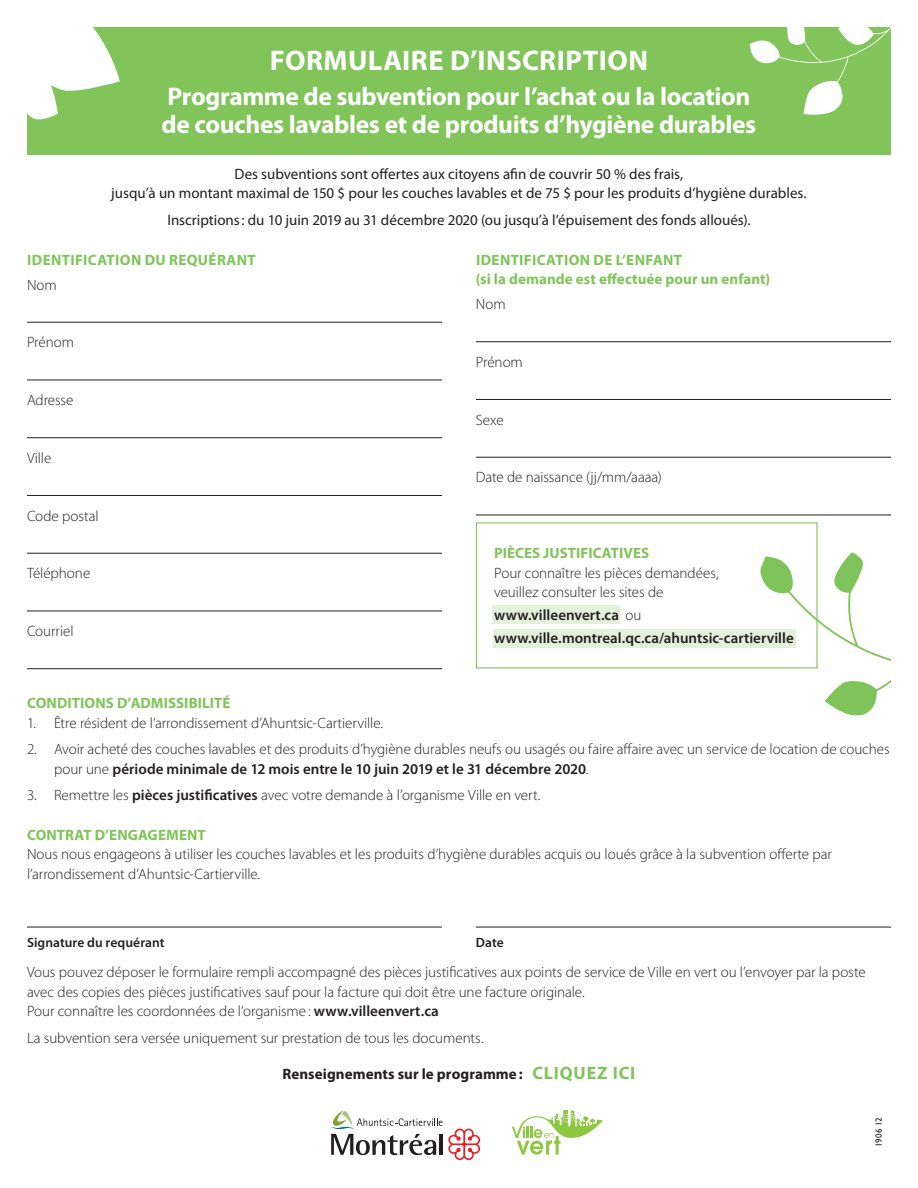
<style>
.page{position:relative;width:918px;height:1188px;background:#fff}
.page>*{position:absolute;margin:0;border:0;box-sizing:border-box;transform-origin:0 0}
.t1{font:700 28.5px "Myriad Pro";letter-spacing:.02em;color:#fff}
.t2{font:700 25.5px/28.5px "Myriad Pro";letter-spacing:-.015em;color:#fff}
.t3{font:300 15px/19.5px "Myriad Pro";letter-spacing:-.005em;color:#231f20}
.t4{font:15px/19.5px "Myriad Pro";color:#231f20;text-align:center}
.t5{font:700 15px/19.5px "Myriad Pro";letter-spacing:.01em;color:#80c45a}
.t6{font:600 15px "Myriad Pro";letter-spacing:.005em;color:#231f20}
.t7{font:700 15px "Myriad Pro";letter-spacing:.005em;color:#231f20}
.t8{font:600 13.5px "Myriad Pro";letter-spacing:.005em;color:#231f20}
.t9{font:9px "Gill Sans";letter-spacing:.005em;color:#231f20}
.s1{font-weight:300}
.s2{font-weight:600}
.s3{font-size:18px;color:#80c45a}
</style>
<div class="page">
<div style="left:27px;top:27px;width:864px;height:127px;background:#80c45a"></div>
<hr style="left:27px;top:322px;width:415px;height:1px;background:#231f20">
<hr style="left:27px;top:380px;width:415px;height:1px;background:#231f20">
<hr style="left:27px;top:437px;width:415px;height:1px;background:#231f20">
<hr style="left:27px;top:495px;width:415px;height:1px;background:#231f20">
<hr style="left:27px;top:553px;width:415px;height:1px;background:#231f20">
<hr style="left:27px;top:611px;width:415px;height:1px;background:#231f20">
<hr style="left:27px;top:668px;width:415px;height:1px;background:#231f20">
<hr style="left:476px;top:341px;width:415px;height:1px;background:#231f20">
<hr style="left:476px;top:399px;width:415px;height:1px;background:#231f20">
<hr style="left:476px;top:457px;width:415px;height:1px;background:#231f20">
<hr style="left:476px;top:515px;width:415px;height:1px;background:#231f20">
<hr style="left:27px;top:927px;width:415px;height:1px;background:#231f20">
<hr style="left:476px;top:927px;width:415px;height:1px;background:#231f20">
<svg style="left:27px;top:27px;width:93px;height:93px"></svg>
<svg style="left:750px;top:27px;width:141px;height:88px"></svg>
<svg style="left:760px;top:552px;width:131px;height:164px"></svg>
<svg style="left:512px;top:1110px;width:91px;height:45px"></svg>
<svg style="left:331px;top:1110px;width:149px;height:50px"></svg>
<div style="left:476px;top:522px;width:342px;height:147px;border:1px solid #80c45a"></div>
<div style="left:493px;top:629px;width:302px;height:19px;background:#e3f0da"></div>
<div style="left:493px;top:605px;width:127px;height:19px;background:#e3f0da"></div>
<p class="t1" style="left:270px;top:41px;width:380px">FORMULAIRE D’INSCRIPTION</p>
<p class="t2" style="left:162px;top:81px;width:596px">Programme de subvention pour l’achat ou la location de couches lavables et de produits d’hygiène durables</p>
<p class="t4" style="left:111px;top:164px;width:697px">Des subventions sont offertes aux citoyens afin de couvrir 50 % des frais,<br>jusqu’à un montant maximal de 150 $ pour les couches lavables et de 75 $ pour les produits d’hygiène durables.</p>
<p class="t4" style="left:168px;top:210px;width:584px">Inscriptions: du 10 juin 2019 au 31 décembre 2020 (ou jusqu’à l’épuisement des fonds alloués).</p>
<p class="t5" style="left:27px;top:250px;width:230px">IDENTIFICATION DU REQUÉRANT</p>
<p class="t3" style="left:27px;top:275px;width:31px">Nom</p>
<p class="t3" style="left:27px;top:332px;width:49px">Prénom</p>
<p class="t3" style="left:27px;top:390px;width:48px">Adresse</p>
<p class="t3" style="left:27px;top:448px;width:26px">Ville</p>
<p class="t3" style="left:27px;top:506px;width:73px">Code postal</p>
<p class="t3" style="left:27px;top:563px;width:65px">Téléphone</p>
<p class="t3" style="left:27px;top:621px;width:48px">Courriel</p>
<p class="t5" style="left:476px;top:250px;width:296px">IDENTIFICATION DE L’ENFANT<br>(si la demande est effectuée pour un enfant)</p>
<p class="t3" style="left:476px;top:294px;width:31px">Nom</p>
<p class="t3" style="left:476px;top:352px;width:49px">Prénom</p>
<p class="t3" style="left:476px;top:410px;width:29px">Sexe</p>
<p class="t3" style="left:476px;top:467px;width:188px">Date de naissance (jj/mm/aaaa)</p>
<p class="t5" style="left:494px;top:543px;width:157px">PIÈCES JUSTIFICATIVES</p>
<p class="t3" style="left:494px;top:563px;width:226px">Pour connaître les pièces demandées, veuillez consulter les sites de</p>
<p class="t6" style="left:494px;top:605px;width:149px">www.villeenvert.ca <span class="s1">ou</span></p>
<p class="t6" style="left:494px;top:628px;width:301px">www.ville.montreal.qc.ca/ahuntsic-cartierville</p>
<p class="t5" style="left:27px;top:693px;width:205px">CONDITIONS D’ADMISSIBILITÉ</p>
<p class="t3" style="left:27px;top:713px;width:358px">1. Être résident de l’arrondissement d’Ahuntsic-Cartierville.</p>
<p class="t3" style="left:54px;top:739px;width:837px;text-indent:-27px">2. Avoir acheté des couches lavables et des produits d’hygiène durables neufs ou usagés ou faire affaire avec un service de location de couches pour une <span class="s2">période minimale de 12 mois entre le 10 juin 2019 et le 31 décembre 2020</span>.</p>
<p class="t3" style="left:27px;top:785px;width:515px">3. Remettre les <span class="s2">pièces justificatives</span> avec votre demande à l’organisme Ville en vert.</p>
<p class="t5" style="left:27px;top:824px;width:180px">CONTRAT D’ENGAGEMENT</p>
<p class="t3" style="left:27px;top:844px;width:806px">Nous nous engageons à utiliser les couches lavables et les produits d’hygiène durables acquis ou loués grâce à la subvention offerte par l’arrondissement d’Ahuntsic-Cartierville.</p>
<p class="t8" style="left:27px;top:934px;width:139px">Signature du requérant</p>
<p class="t8" style="left:476px;top:934px;width:29px">Date</p>
<p class="t3" style="left:27px;top:963px;width:840px">Vous pouvez déposer le formulaire rempli accompagné des pièces justificatives aux points de service de Ville en vert ou l’envoyer par la poste avec des copies des pièces justificatives sauf pour la facture qui doit être une facture originale.<br>Pour connaître les coordonnées de l’organisme : <span class="s2">www.villeenvert.ca</span></p>
<p class="t3" style="left:27px;top:1028px;width:458px">La subvention sera versée uniquement sur prestation de tous les documents.</p>
<p class="t7" style="left:282px;top:1064px;width:354px">Renseignements sur le programme: <span class="s3">CLIQUEZ ICI</span></p>
<p class="t9" style="left:873px;top:1147px;width:31px;rotate:-90deg">1906 12</p>
</div>
